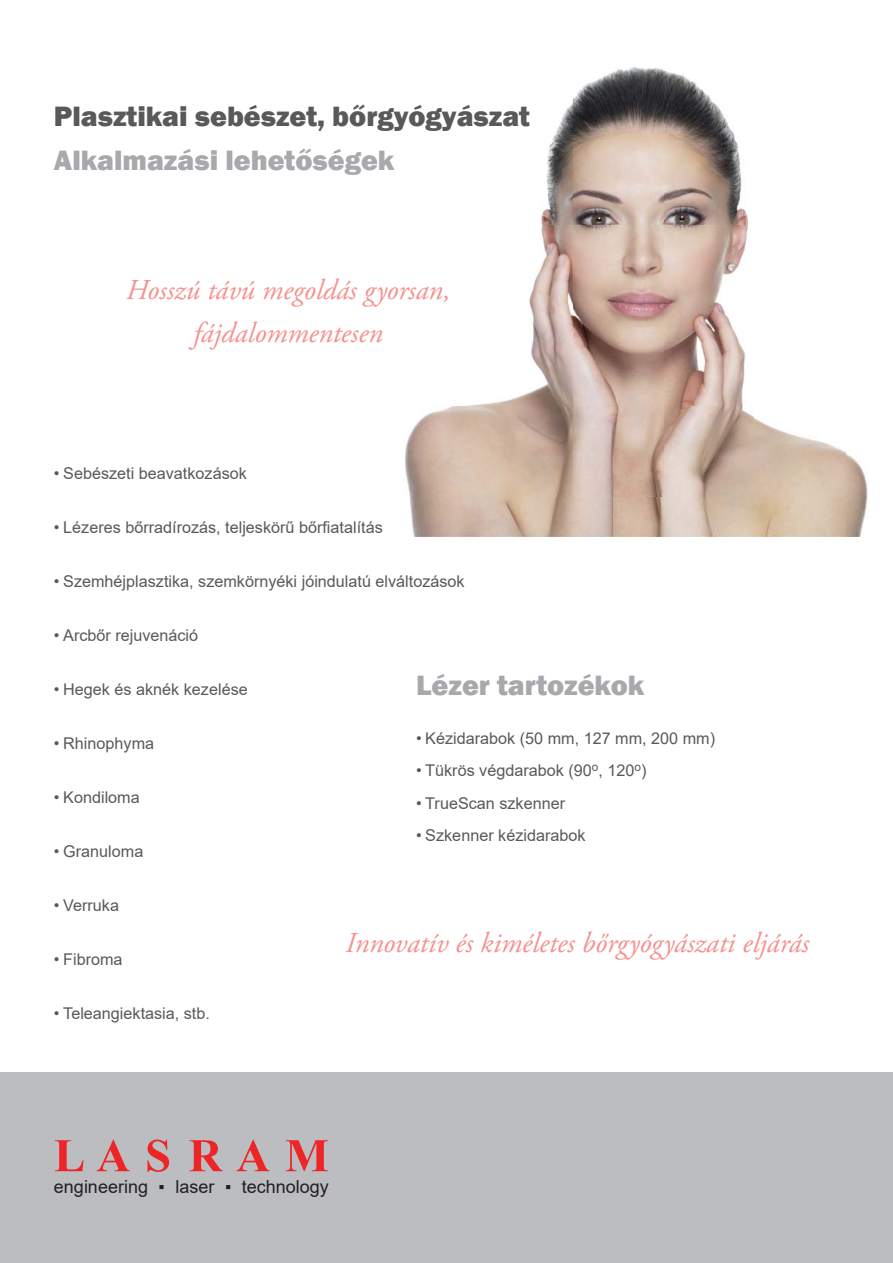
<style>
.page{position:relative;width:893px;height:1263px;background:#fff}
.page>*{position:absolute;margin:0;border:0;box-sizing:border-box;transform-origin:0 0}
.t1{font:italic 28.8px/43.2px "Adobe Garamond Pro";color:#f5918f;text-align:center}
.t2{font:800 28.8px "Franklin Gothic";color:#a7a9ac}
.t3{font:800 28.8px "Franklin Gothic";color:#58595b}
.t4{font:18px "Arial";color:#231f20}
.t5{font:16.2px "Arial";color:#58595b}
</style>
<div class="page">
<img style="left:405px;top:67px;width:463px;height:469px">
<div style="left:0;top:1072px;width:893px;height:191px;background:#bbbdc0"></div>
<svg style="left:55px;top:1140px;width:29px;height:31px"></svg>
<svg style="left:97px;top:1140px;width:33px;height:31px"></svg>
<svg style="left:147px;top:1140px;width:22px;height:32px"></svg>
<svg style="left:189px;top:1140px;width:34px;height:31px"></svg>
<svg style="left:236px;top:1140px;width:33px;height:31px"></svg>
<svg style="left:286px;top:1140px;width:42px;height:31px"></svg>
<h1 class="t3" style="left:54px;top:100px;width:477px">Plasztikai sebészet, bőrgyógyászat</h1>
<h1 class="t2" style="left:54px;top:143px;width:342px">Alkalmazási lehetőségek</h1>
<h1 class="t1" style="left:126px;top:270px;width:326px">Hosszú távú megoldás gyorsan, fájdalommentesen</h1>
<p class="t5" style="left:54px;top:464px;width:194px">• Sebészeti beavatkozások</p>
<p class="t5" style="left:54px;top:518px;width:330px">• Lézeres bőrradírozás, teljeskörű bőrfiatalítás</p>
<p class="t5" style="left:54px;top:572px;width:412px">• Szemhéjplasztika, szemkörnyéki jóindulatú elváltozások</p>
<p class="t5" style="left:54px;top:626px;width:146px">• Arcbőr rejuvenáció</p>
<p class="t5" style="left:54px;top:680px;width:195px">• Hegek és aknék kezelése</p>
<p class="t5" style="left:54px;top:734px;width:102px">• Rhinophyma</p>
<p class="t5" style="left:54px;top:788px;width:87px">• Kondiloma</p>
<h1 class="t2" style="left:416px;top:668px;width:230px">Lézer tartozékok</h1>
<p class="t5" style="left:416px;top:729px;width:301px">• Kézidarabok (50 mm, 127 mm, 200 mm)</p>
<p class="t5" style="left:416px;top:762px;width:232px">• Tükrös végdarabok (90<sup>o</sup>, 120<sup>o</sup>)</p>
<p class="t5" style="left:416px;top:794px;width:151px">• TrueScan szkenner</p>
<p class="t5" style="left:416px;top:826px;width:171px">• Szkenner kézidarabok</p>
<p class="t5" style="left:54px;top:842px;width:91px">• Granuloma</p>
<p class="t5" style="left:54px;top:896px;width:67px">• Verruka</p>
<p class="t5" style="left:54px;top:950px;width:70px">• Fibroma</p>
<p class="t5" style="left:54px;top:1004px;width:157px">• Teleangiektasia, stb.</p>
<h1 class="t1" style="left:346px;top:923px;width:465px">Innovatív és kiméletes bőrgyógyászati eljárás</h1>
<p class="t4" style="left:54px;top:1177px;width:276px">engineering ▪ laser ▪ technology</p>
</div>
